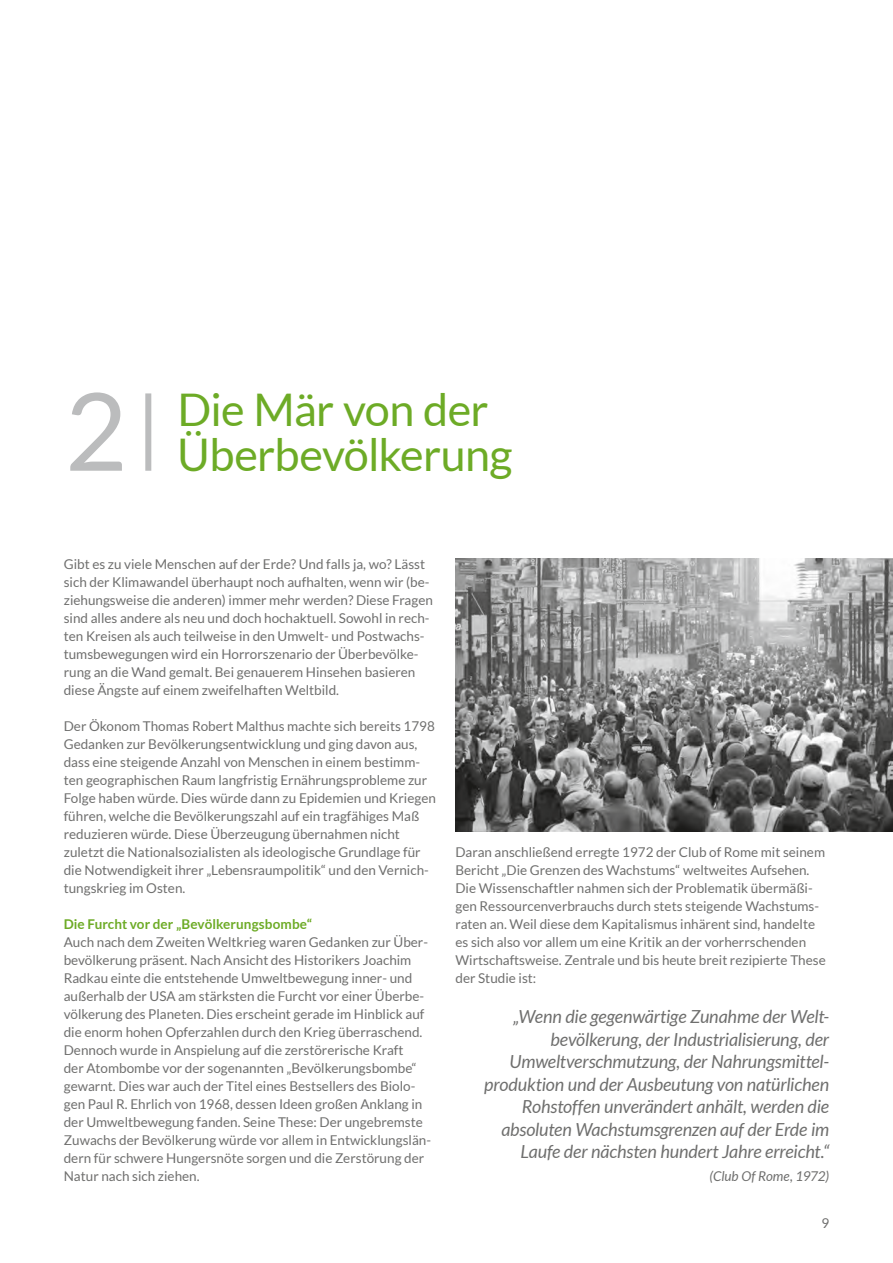
<style>
.page{position:relative;width:893px;height:1263px;background:#fff}
.page>*{position:absolute;margin:0;border:0;box-sizing:border-box;transform-origin:0 0}
.t1{font:108px "Lato";color:#bbbcbd}
.t2{font:45px "Lato";letter-spacing:-.015em;color:#6dab26}
.t3{font:italic 18px/22.5px "Lato";letter-spacing:-.01em;color:#6f6f6e;text-align:right}
.t4{font:13.5px/18px "Lato";color:#6f6f6e}
.t5{font:700 13.5px "Lato";letter-spacing:.005em;color:#6dab26}
.t6{font:italic 13.5px "Lato";color:#6f6f6e}
</style>
<div class="page">
<div style="left:145px;top:393px;width:6px;height:78px;background:#bbbcbd"></div>
<img style="left:455px;top:558px;width:438px;height:274px">
<h1 class="t1" style="left:65px;top:371px;width:64px">2</h1>
<h2 class="t2" style="left:177px;top:384px;width:313px">Die Mär von der</h2>
<h2 class="t2" style="left:177px;top:429px;width:337px">Überbevölkerung</h2>
<p class="t4" style="left:64px;top:555px;width:371px">Gibt es zu viele Menschen auf der Erde? Und falls ja, wo? Lässt sich der Klimawandel überhaupt noch aufhalten, wenn wir (be&shy;ziehungsweise die anderen) immer mehr werden? Diese Fragen sind alles andere als neu und doch hochaktuell. Sowohl in rech&shy;ten Kreisen als auch teilweise in den Umwelt- und Postwachs&shy;tumsbewegungen wird ein Horrorszenario der Überbevölke&shy;rung an die Wand gemalt. Bei genauerem Hinsehen basieren diese Ängste auf einem zweifelhaften Weltbild.</p>
<p class="t4" style="left:64px;top:717px;width:374px">Der Ökonom Thomas Robert Malthus machte sich bereits 1798<br>Gedanken zur Bevölkerungsentwicklung und ging davon aus, dass eine steigende Anzahl von Menschen in einem bestimm&shy;ten geographischen Raum langfristig Ernährungsprobleme zur Folge haben würde. Dies würde dann zu Epidemien und Kriegen führen, welche die Bevölkerungszahl auf ein tragfähiges Maß reduzieren würde. Diese Überzeugung übernahmen nicht zuletzt die Nationalsozialisten als ideologische Grundlage für die Notwendigkeit ihrer „Lebensraumpolitik“ und den Vernich&shy;tungskrieg im Osten.</p>
<p class="t5" style="left:64px;top:916px;width:250px">Die Furcht vor der „Bevölkerungsbombe“</p>
<p class="t4" style="left:64px;top:933px;width:369px">Auch nach dem Zweiten Weltkrieg waren Gedanken zur Über&shy;bevölkerung präsent. Nach Ansicht des Historikers Joachim Radkau einte die entstehende Umweltbewegung inner- und außerhalb der USA am stärksten die Furcht vor einer Überbe&shy;völkerung des Planeten. Dies erscheint gerade im Hinblick auf die enorm hohen Opferzahlen durch den Krieg überraschend.<br>Dennoch wurde in Anspielung auf die zerstörerische Kraft<br>der Atombombe vor der sogenannten „Bevölkerungsbombe“ gewarnt. Dies war auch der Titel eines Bestsellers des Biolo&shy;gen Paul R. Ehrlich von 1968, dessen Ideen großen Anklang in der Umweltbewegung fanden. Seine These: Der ungebremste Zuwachs der Bevölkerung würde vor allem in Entwicklungslän&shy;dern für schwere Hungersnöte sorgen und die Zerstörung der Natur nach sich ziehen.</p>
<p class="t4" style="left:455px;top:842px;width:372px">Daran anschließend erregte 1972 der Club of Rome mit seinem Bericht „Die Grenzen des Wachstums“ weltweites Aufsehen.<br>Die Wissenschaftler nahmen sich der Problematik übermäßi&shy;gen Ressourcenverbrauchs durch stets steigende Wachstums&shy;raten an. Weil diese dem Kapitalismus inhärent sind, handelte es sich also vor allem um eine Kritik an der vorherrschenden Wirtschaftsweise. Zentrale und bis heute breit rezipierte These der Studie ist:</p>
<p class="t3" style="left:484px;top:1006px;width:346px">„Wenn die gegenwärtige Zunahme der Welt&shy;bevölkerung, der Industrialisierung, der Umweltverschmutzung, der Nahrungsmittel&shy;produktion und der Ausbeutung von natürlichen Rohstoffen unverändert anhält, werden die absoluten Wachstumsgrenzen auf der Erde im Laufe der nächsten hundert Jahre erreicht.“</p>
<p class="t6" style="left:709px;top:1168px;width:121px">(Club Of Rome, 1972)</p>
<p class="t4" style="left:821px;top:1214px;width:9px">9</p>
</div>
